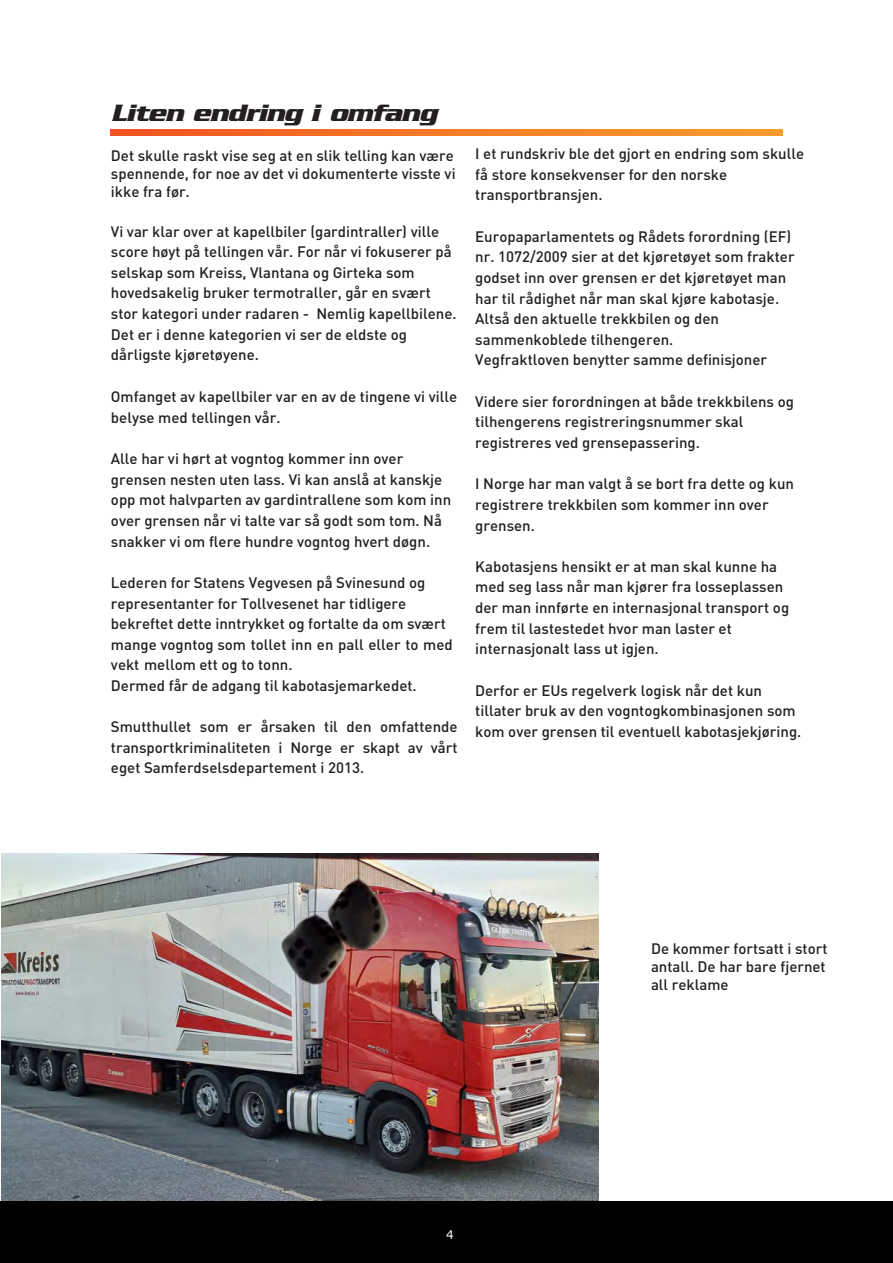
<style>
.page{position:relative;width:893px;height:1263px;background:#fff}
.page>*{position:absolute;margin:0;border:0;box-sizing:border-box;transform-origin:0 0}
.t1{font:italic 700 25.5px "Serpentine";letter-spacing:-.025em;color:#231f20}
.t2{font:500 15px/20.7px "DIN Pro";color:#231f20}
.t3{font:12px "Verdana";color:#fff}
</style>
<div class="page">
<img style="left:2px;top:854px;width:597px;height:346px">
<div style="left:0;top:1201px;width:893px;height:62px;background:#000"></div>
<svg style="left:111px;top:130px;width:671px;height:6px;background:#f47926"></svg>
<p class="t1" style="left:111px;top:98px;width:328px">Liten endring i omfang</p>
<p class="t2" style="left:111px;top:146px;width:346px;line-height:18px;text-align:justify">Det skulle raskt vise seg at en slik telling kan være spennende, for noe av det vi dokumenterte visste vi ikke fra før.</p>
<p class="t2" style="left:111px;top:220px;width:347px">Vi var klar over at kapellbiler (gardintraller) ville score høyt på tellingen vår. For når vi fokuserer på selskap som Kreiss, Vlantana og Girteka som hovedsakelig bruker termotraller, går en svært stor kategori under radaren - Nemlig kapellbilene.<br>Det er i denne kategorien vi ser de eldste og dårligste kjøretøyene.</p>
<p class="t2" style="left:111px;top:385px;width:348px">Omfanget av kapellbiler var en av de tingene vi ville belyse med tellingen vår.</p>
<p class="t2" style="left:111px;top:448px;width:342px">Alle har vi hørt at vogntog kommer inn over grensen nesten uten lass. Vi kan anslå at kanskje opp mot halvparten av gardintrallene som kom inn over grensen når vi talte var så godt som tom. Nå snakker vi om flere hundre vogntog hvert døgn.</p>
<p class="t2" style="left:111px;top:572px;width:343px">Lederen for Statens Vegvesen på Svinesund og representanter for Tollvesenet har tidligere bekreftet dette inntrykket og fortalte da om svært mange vogntog som tollet inn en pall eller to med vekt mellom ett og to tonn.<br>Dermed får de adgang til kabotasjemarkedet.</p>
<p class="t2" style="left:111px;top:715px;width:348px;text-align:justify">Smutthullet som er årsaken til den omfattende transportkriminaliteten i Norge er skapt av vårt eget Samferdselsdepartement i 2013.</p>
<p class="t2" style="left:475px;top:143px;width:330px">I et rundskriv ble det gjort en endring som skulle få store konsekvenser for den norske transportbransjen.</p>
<p class="t2" style="left:475px;top:225px;width:321px">Europaparlamentets og Rådets forordning (EF) nr. 1072/2009 sier at det kjøretøyet som frakter godset inn over grensen er det kjøretøyet man har til rådighet når man skal kjøre kabotasje.<br>Altså den aktuelle trekkbilen og den sammenkoblede tilhengeren.<br>Vegfraktloven benytter samme definisjoner</p>
<p class="t2" style="left:475px;top:390px;width:320px">Videre sier forordningen at både trekkbilens og tilhengerens registreringsnummer skal registreres ved grensepassering.</p>
<p class="t2" style="left:475px;top:473px;width:320px">I Norge har man valgt å se bort fra dette og kun registrere trekkbilen som kommer inn over grensen.</p>
<p class="t2" style="left:475px;top:555px;width:315px">Kabotasjens hensikt er at man skal kunne ha med seg lass når man kjører fra losseplassen der man innførte en internasjonal transport og frem til lastestedet hvor man laster et internasjonalt lass ut igjen.</p>
<p class="t2" style="left:475px;top:679px;width:328px">Derfor er EUs regelverk logisk når det kun tillater bruk av den vogntogkombinasjonen som kom over grensen til eventuell kabotasjekjøring.</p>
<p class="t2" style="left:651px;top:939px;width:178px;line-height:18px;text-align:justify">De kommer fortsatt i stort antall. De har bare fjernet all reklame</p>
<p class="t3" style="left:446px;top:1226px;width:9px">4</p>
</div>
